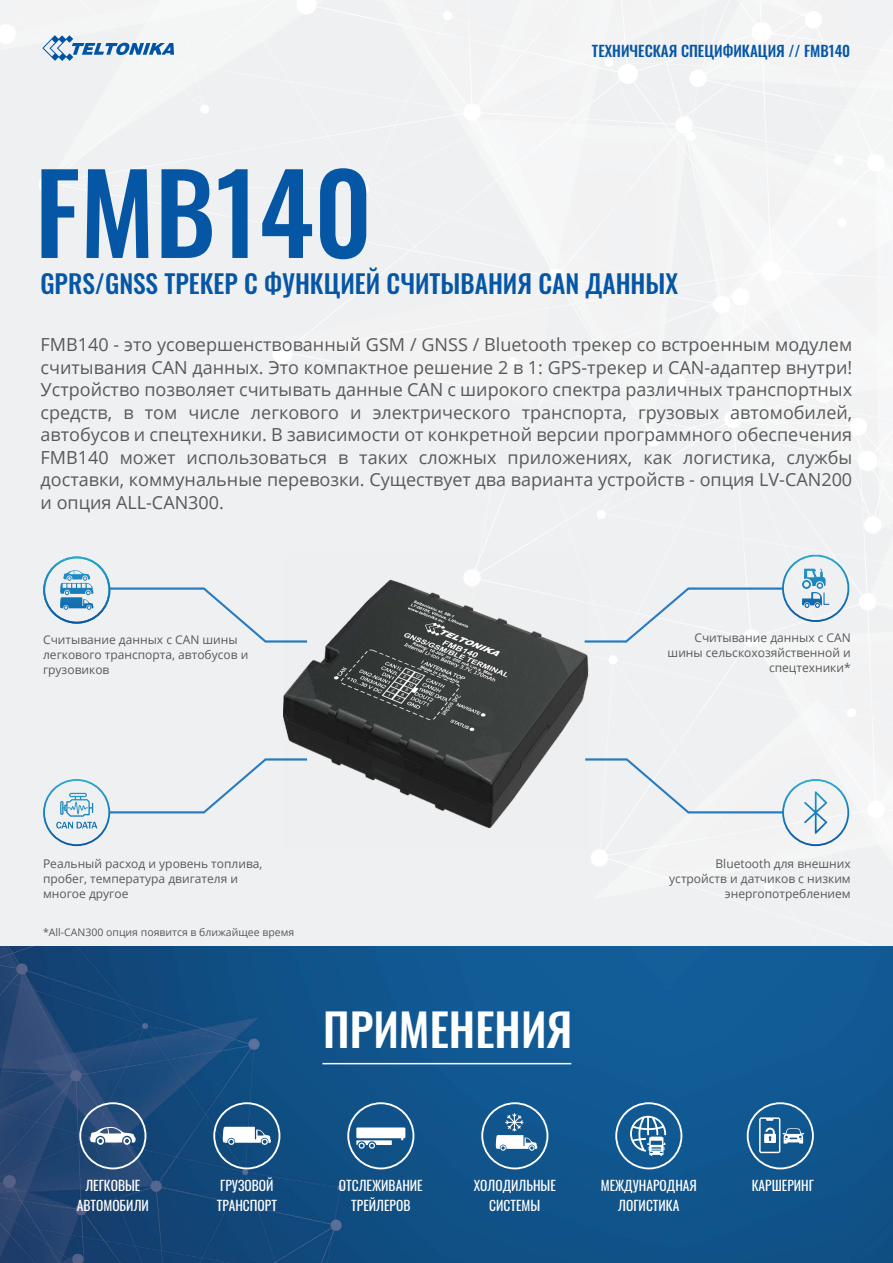
<style>
.page{position:relative;width:893px;height:1263px;background:#fff}
.page>*{position:absolute;margin:0;border:0;box-sizing:border-box;transform-origin:0 0}
.t1{font:500 109.5px "Oswald";color:#0556a5}
.t2{font:500 45px "Oswald";color:#fff}
.t3{font:500 25.5px "Oswald";color:#0556a5}
.t4{font:18px/22.5px "Open Sans";color:#58595b;text-align:justify}
.t5{font:500 15px "Oswald";color:#0556a5}
.t6{font:13.5px/19.5px "Oswald";color:#fff;text-align:center}
.t7{font:12px/15px "Open Sans";color:#58595b}
.t8{font:10.5px "Open Sans";color:#58595b}
</style>
<div class="page">
<img style="left:0;top:946px;width:893px;height:317px">
<div style="left:220px;top:465px;width:428px;height:428px;background:#eff0f1;border-radius:214px"></div>
<img style="left:283px;top:555px;width:306px;height:293px">
<div style="left:583px;top:757px;width:266px;height:89px;background:#f1f2f3"></div>
<svg style="left:43px;top:556px;width:266px;height:88px"></svg>
<svg style="left:583px;top:555px;width:266px;height:89px"></svg>
<svg style="left:43px;top:757px;width:266px;height:89px"></svg>
<svg style="left:42px;top:35px;width:132px;height:26px"></svg>
<svg style="left:79px;top:1102px;width:67px;height:67px;background:#4b698f"></svg>
<svg style="left:213px;top:1102px;width:67px;height:67px"></svg>
<svg style="left:481px;top:1102px;width:67px;height:67px;background:#4178a5"></svg>
<svg style="left:347px;top:1102px;width:67px;height:67px"></svg>
<svg style="left:747px;top:1102px;width:67px;height:67px;background:#3c76a4"></svg>
<svg style="left:615px;top:1102px;width:67px;height:67px;background:#407aa8"></svg>
<hr style="left:322px;top:1063px;width:249px;height:1px;background:#fff">
<h1 class="t1" style="left:35px;top:156px;width:339px">FMB140</h1>
<p class="t5" style="left:592px;top:43px;width:260px">ТЕХНИЧЕСКАЯ СПЕЦИФИКАЦИЯ // FMB140</p>
<h3 class="t3" style="left:40px;top:270px;width:639px">GPRS/GNSS ТРЕКЕР С ФУНКЦИЕЙ СЧИТЫВАНИЯ CAN ДАННЫХ</h3>
<p class="t4" style="left:41px;top:333px;width:813px">FMB140 - это усовершенствованный GSM / GNSS / Bluetooth трекер со встроенным модулем считывания CAN данных. Это компактное решение 2 в 1: GPS-трекер и CAN-адаптер внутри!<br>Устройство позволяет считывать данные CAN с широкого спектра различных транспортных средств, в том числе легкового и электрического транспорта, грузовых автомобилей, автобусов и спецтехники. В зависимости от конкретной версии программного обеспечения FMB140 может использоваться в таких сложных приложениях, как логистика, службы доставки, коммунальные перевозки. Существует два варианта устройств - опция LV-CAN200 и опция ALL-CAN300.</p>
<p class="t7" style="left:43px;top:632px;width:207px">Считывание данных с CAN шины легкового транспорта, автобусов и грузовиков</p>
<p class="t7" style="left:43px;top:856px;width:221px">Реальный расход и уровень топлива, пробег, температура двигателя и многое другое</p>
<p class="t8" style="left:43px;top:925px;width:253px">*All-CAN300 опция появится в ближайщее время</p>
<h2 class="t2" style="left:323px;top:1006px;width:251px">ПРИМЕНЕНИЯ</h2>
<p class="t7" style="left:668px;top:630px;width:185px;text-align:right">Считывание данных с CAN шины сельскохозяйственной и спецтехники*</p>
<p class="t7" style="left:669px;top:856px;width:183px;text-align:right">Bluetooth для внешних устройств и датчиков с низким энергопотреблением</p>
<p class="t6" style="left:77px;top:1175px;width:73px">ЛЕГКОВЫЕ<br>АВТОМОБИЛИ</p>
<p class="t6" style="left:217px;top:1175px;width:62px;text-align:left">ГРУЗОВОЙ<br>ТРАНСПОРТ</p>
<p class="t6" style="left:339px;top:1175px;width:85px">ОТСЛЕЖИВАНИЕ<br>ТРЕЙЛЕРОВ</p>
<p class="t6" style="left:474px;top:1175px;width:84px">ХОЛОДИЛЬНЫЕ<br>СИСТЕМЫ</p>
<p class="t6" style="left:601px;top:1175px;width:98px">МЕЖДУНАРОДНАЯ</p>
<p class="t6" style="left:752px;top:1175px;width:64px">КАРШЕРИНГ</p>
<p class="t6" style="left:618px;top:1194px;width:63px">ЛОГИСТИКА</p>
</div>
